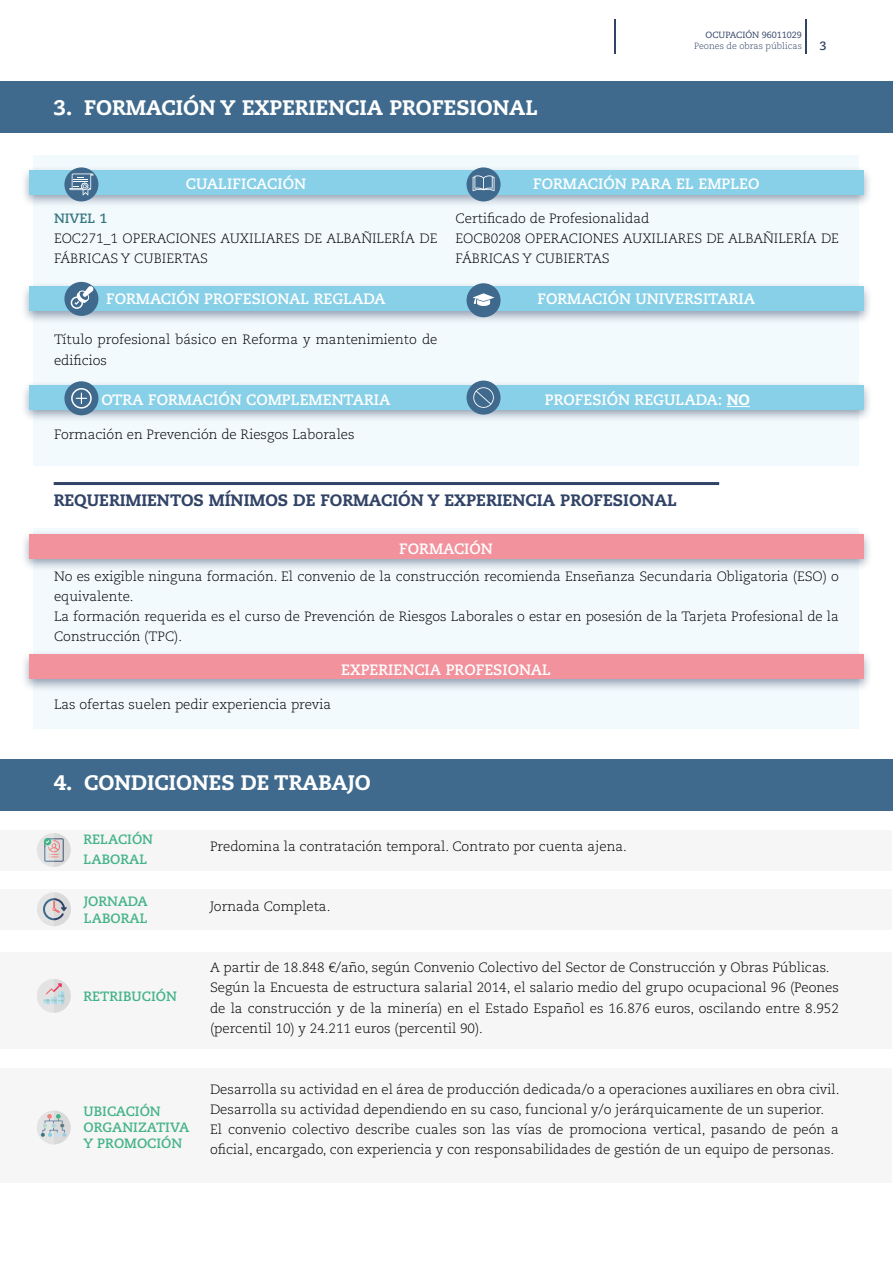
<style>
.page{position:relative;width:893px;height:1263px;background:#fff}
.page>*{position:absolute;margin:0;border:0;box-sizing:border-box;transform-origin:0 0}
.t1{font:800 21px "Caecilia LT Std";color:#fff}
.t2{font:800 16.5px "Caecilia LT Std";color:#314366}
.t3{font:700 15px "Caecilia LT Std";color:#fff}
.t4{font:300 13.5px/20.2px "Caecilia LT Std";color:#000}
.t5{font:700 13.5px/16.2px "Caecilia LT Std";color:#44b388}
.t6{font:700 13.5px "Caecilia LT Std";color:#377781}
.t7{font:700 12px "Caecilia LT Std";color:#314366}
.t8{font:300 9px "Caecilia LT Std";color:#314366}
.t9{font:9px "Caecilia LT Std";color:#314366}
.s1{font-weight:800}
</style>
<div class="page">
<div style="left:1px;top:830px;width:891px;height:40px;background:#f6f6f6"></div>
<div style="left:1px;top:890px;width:891px;height:40px;background:#f6f6f6"></div>
<div style="left:1px;top:953px;width:891px;height:96px;background:#f6f6f6"></div>
<div style="left:1px;top:1068px;width:891px;height:114px;background:#f6f6f6"></div>
<hr style="left:805px;top:20px;width:1px;height:34px;background:#314366">
<hr style="left:614px;top:20px;width:1px;height:34px;background:#314366">
<div style="left:0;top:81px;width:893px;height:52px;background:#406a8d"></div>
<div style="left:34px;top:155px;width:825px;height:311px;background:#f3fafd"></div>
<div style="left:34px;top:528px;width:825px;height:201px;background:#f3fafd"></div>
<div style="left:20px;top:165px;width:853px;height:43px;background:#314366;opacity:.5"></div>
<div style="left:29px;top:170px;width:835px;height:24px;background:#88d0e8"></div>
<div style="left:20px;top:529px;width:853px;height:43px;background:#314366;opacity:.5"></div>
<div style="left:29px;top:535px;width:835px;height:24px;background:#f1929d"></div>
<div style="left:20px;top:650px;width:853px;height:42px;background:#314366;opacity:.5"></div>
<div style="left:29px;top:655px;width:835px;height:24px;background:#f1929d"></div>
<div style="left:20px;top:282px;width:853px;height:42px;background:#314366;opacity:.5"></div>
<div style="left:29px;top:287px;width:835px;height:24px;background:#88d0e8"></div>
<div style="left:20px;top:380px;width:853px;height:43px;background:#314366;opacity:.5"></div>
<div style="left:29px;top:386px;width:835px;height:24px;background:#88d0e8"></div>
<svg style="left:727px;top:406px;width:23px;height:1px"></svg>
<hr style="left:54px;top:482px;width:665px;height:3px;background:#314366">
<div style="left:64px;top:167px;width:34px;height:34px;background:#406a8d;border-radius:50%"></div>
<svg style="left:69px;top:173px;width:25px;height:22px"></svg>
<div style="left:467px;top:167px;width:34px;height:34px;background:#406a8d;border-radius:50%"></div>
<svg style="left:473px;top:175px;width:21px;height:16px"></svg>
<div style="left:467px;top:283px;width:34px;height:34px;background:#406a8d;border-radius:50%"></div>
<svg style="left:473px;top:293px;width:21px;height:13px"></svg>
<div style="left:64px;top:381px;width:34px;height:34px;background:#406a8d;border-radius:50%"></div>
<svg style="left:76px;top:393px;width:11px;height:11px"></svg>
<div style="left:71px;top:388px;width:21px;height:21px;border:2px solid #fff;border-radius:50%"></div>
<div style="left:64px;top:282px;width:34px;height:34px;background:#406a8d;border-radius:50%"></div>
<div style="left:71px;top:296px;width:12px;height:13px;border:2px solid #fff;border-radius:50%"></div>
<svg style="left:74px;top:285px;width:21px;height:20px"></svg>
<div style="left:467px;top:381px;width:34px;height:34px;background:#406a8d;border-radius:50%"></div>
<svg style="left:473px;top:387px;width:21px;height:21px"></svg>
<div style="left:0;top:759px;width:893px;height:52px;background:#406a8d"></div>
<svg style="left:37px;top:833px;width:34px;height:34px"></svg>
<svg style="left:37px;top:892px;width:34px;height:34px"></svg>
<svg style="left:37px;top:979px;width:34px;height:34px"></svg>
<svg style="left:37px;top:1110px;width:34px;height:34px"></svg>
<h1 class="t1" style="left:54px;top:94px;width:243px">3. FORMACIÓN Y EXPERIENCIA</h1>
<h1 class="t1" style="left:389px;top:94px;width:69px">PROFESIONAL</h1>
<p class="t9" style="left:706px;top:29px;width:98px">OCUPACIÓN 96011029</p>
<p class="t8" style="left:694px;top:41px;width:109px">Peones de obras públicas</p>
<p class="t7" style="left:819px;top:39px;width:9px">3</p>
<p class="t3" style="left:186px;top:175px;width:122px">CUALIFICACIÓN</p>
<p class="t3" style="left:533px;top:175px;width:228px">FORMACIÓN PARA EL EMPLEO</p>
<p class="t6" style="left:54px;top:210px;width:55px">NIVEL 1</p>
<p class="t4" style="left:54px;top:229px;width:385px">EOC271_1 OPERACIONES AUXILIARES DE ALBAÑILERÍA DE<br>FÁBRICAS Y CUBIERTAS</p>
<p class="t4" style="left:455px;top:208px;width:385px">Certificado de Profesionalidad<br>EOCB0208 OPERACIONES AUXILIARES DE ALBAÑILERÍA DE<br>FÁBRICAS Y CUBIERTAS</p>
<p class="t3" style="left:106px;top:290px;width:281px">FORMACIÓN PROFESIONAL REGLADA</p>
<p class="t3" style="left:537px;top:290px;width:219px">FORMACIÓN UNIVERSITARIA</p>
<p class="t4" style="left:54px;top:330px;width:385px">Título profesional básico en Reforma y mantenimiento de edificios</p>
<p class="t3" style="left:101px;top:391px;width:291px">OTRA FORMACIÓN COMPLEMENTARIA</p>
<p class="t3" style="left:545px;top:391px;width:195px">PROFESIÓN REGULADA: <span class="s1">NO</span></p>
<p class="t4" style="left:54px;top:424px;width:302px">Formación en Prevención de Riesgos Laborales</p>
<p class="t2" style="left:54px;top:490px;width:434px">REQUERIMIENTOS MÍNIMOS DE FORMACIÓN Y EXPERIENCIA</p>
<p class="t2" style="left:560px;top:490px;width:55px">PROFESIONAL</p>
<p class="t3" style="left:399px;top:539px;width:95px">FORMACIÓN</p>
<p class="t4" style="left:54px;top:566px;width:786px">No es exigible ninguna formación. El convenio de la construcción recomienda Enseñanza Secundaria Obligatoria (ESO) o equivalente.<br>La formación requerida es el curso de Prevención de Riesgos Laborales o estar en posesión de la Tarjeta Profesional de la Construcción (TPC).</p>
<p class="t4" style="left:54px;top:694px;width:279px">Las ofertas suelen pedir experiencia previa</p>
<p class="t3" style="left:341px;top:661px;width:211px">EXPERIENCIA PROFESIONAL</p>
<h1 class="t1" style="left:54px;top:769px;width:45px">4. CONDICIONES</h1>
<h1 class="t1" style="left:241px;top:769px;width:64px">DE TRABA</h1>
<h1 class="t1" style="left:348px;top:769px;width:23px">JO</h1>
<p class="t5" style="left:84px;top:829px;width:71px;line-height:20.2px">RELACIÓN<br>LABORAL</p>
<p class="t5" style="left:84px;top:894px;width:66px">JORNADA<br>LABORAL</p>
<p class="t5" style="left:84px;top:989px;width:95px">RETRIBUCIÓN</p>
<p class="t5" style="left:84px;top:1103px;width:107px">UBICACIÓN<br>ORGANIZATIVA<br>Y PROMOCIÓN</p>
<p class="t4" style="left:210px;top:836px;width:418px">Predomina la contratación temporal. Contrato por cuenta ajena.</p>
<p class="t4" style="left:210px;top:897px;width:122px">Jornada Completa.</p>
<p class="t4" style="left:210px;top:958px;width:630px">A partir de 18.848 €/año, según Convenio Colectivo del Sector de Construcción y Obras Públicas.<br>Según la Encuesta de estructura salarial 2014, el salario medio del grupo ocupacional 96 (Peones de la construcción y de la minería) en el Estado Español es 16.876 euros, oscilando entre 8.952 (percentil 10) y 24.211 euros (percentil 90).</p>
<p class="t4" style="left:210px;top:1079px;width:631px">Desarrolla su actividad en el área de producción dedicada/o a operaciones auxiliares en obra civil.<br>Desarrolla su actividad dependiendo en su caso, funcional y/o jerárquicamente de un superior.<br>El convenio colectivo describe cuales son las vías de promociona vertical, pasando de peón a oficial, encargado, con experiencia y con responsabilidades de gestión de un equipo de personas.</p>
</div>
